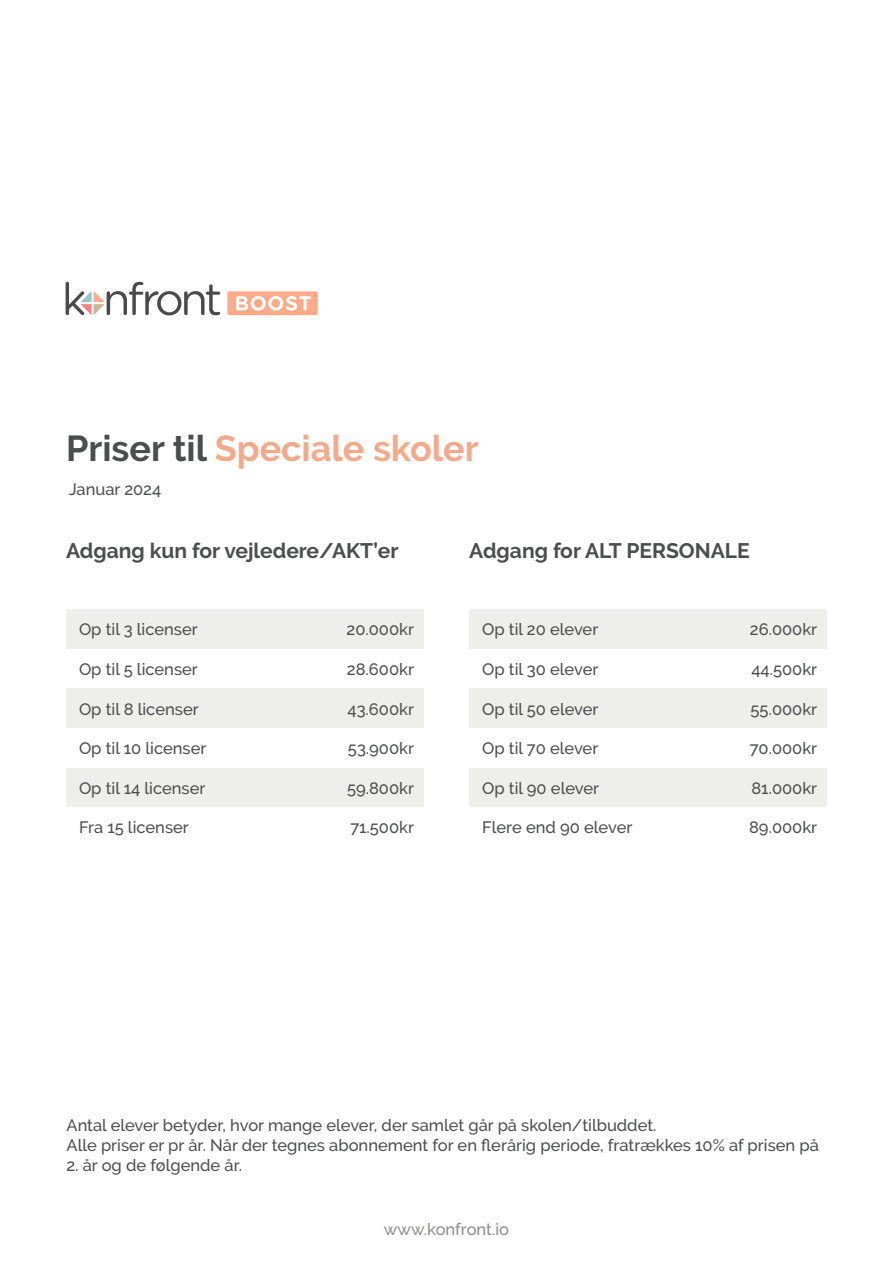
<style>
.page{position:relative;width:893px;height:1263px;background:#fff}
.page>*{position:absolute;margin:0;border:0;box-sizing:border-box;transform-origin:0 0}
.t1{font:700 36px "Raleway";color:#f3aa8b}
.t2{font:700 21px "Raleway";color:#4c4d4d}
.t3{font:500 16.5px/19.8px "Raleway";color:#4c4d4d}
.t4{font:500 16.5px "Raleway";color:#8c8c8b}
.s1{color:#4c4d4d}
</style>
<div class="page">
<div style="left:66px;top:609px;width:358px;height:40px;background:#eeeeea"></div>
<div style="left:66px;top:689px;width:358px;height:39px;background:#eeeeea"></div>
<div style="left:66px;top:768px;width:358px;height:40px;background:#eeeeea"></div>
<div style="left:469px;top:609px;width:358px;height:40px;background:#eeeeea"></div>
<div style="left:469px;top:689px;width:358px;height:39px;background:#eeeeea"></div>
<div style="left:469px;top:768px;width:358px;height:40px;background:#eeeeea"></div>
<svg style="left:66px;top:282px;width:154px;height:33px"></svg>
<div style="left:227px;top:291px;width:91px;height:24px;background:#ffab8a;border-radius:2px"></div>
<svg style="left:236px;top:296px;width:75px;height:15px"></svg>
<h1 class="t1" style="left:66px;top:427px;width:414px"><span class="s1">Priser til</span> Speciale skoler</h1>
<p class="t3" style="left:69px;top:479px;width:94px">Januar 2024</p>
<p class="t2" style="left:66px;top:538px;width:334px">Adgang kun for vejledere/AKT’er</p>
<p class="t3" style="left:79px;top:619px;width:120px">Op til 3 licenser</p>
<p class="t3" style="left:347px;top:619px;width:69px">20.000kr</p>
<p class="t3" style="left:79px;top:659px;width:120px">Op til 5 licenser</p>
<p class="t3" style="left:347px;top:659px;width:69px">28.600kr</p>
<p class="t3" style="left:79px;top:699px;width:121px">Op til 8 licenser</p>
<p class="t3" style="left:347px;top:699px;width:68px">43.600kr</p>
<p class="t3" style="left:79px;top:738px;width:129px">Op til 10 licenser</p>
<p class="t3" style="left:348px;top:738px;width:68px">53.900kr</p>
<p class="t3" style="left:79px;top:778px;width:128px">Op til 14 licenser</p>
<p class="t3" style="left:347px;top:778px;width:69px">59.800kr</p>
<p class="t3" style="left:79px;top:818px;width:111px">Fra 15 licenser</p>
<p class="t3" style="left:350px;top:818px;width:65px">71.500kr</p>
<p class="t2" style="left:469px;top:538px;width:282px">Adgang for ALT PERSONALE</p>
<p class="t3" style="left:482px;top:619px;width:118px">Op til 20 elever</p>
<p class="t3" style="left:750px;top:619px;width:69px">26.000kr</p>
<p class="t3" style="left:482px;top:659px;width:118px">Op til 30 elever</p>
<p class="t3" style="left:751px;top:659px;width:67px">44.500kr</p>
<p class="t3" style="left:482px;top:699px;width:118px">Op til 50 elever</p>
<p class="t3" style="left:751px;top:699px;width:68px">55.000kr</p>
<p class="t3" style="left:482px;top:738px;width:118px">Op til 70 elever</p>
<p class="t3" style="left:750px;top:738px;width:69px">70.000kr</p>
<p class="t3" style="left:482px;top:778px;width:119px">Op til 90 elever</p>
<p class="t3" style="left:751px;top:778px;width:67px">81.000kr</p>
<p class="t3" style="left:482px;top:818px;width:152px">Flere end 90 elever</p>
<p class="t3" style="left:749px;top:818px;width:70px">89.000kr</p>
<p class="t3" style="left:66px;top:1115px;width:754px">Antal elever betyder, hvor mange elever, der samlet går på skolen/tilbuddet.<br>Alle priser er pr år. Når der tegnes abonnement for en flerårig periode, fratrækkes 10% af prisen på</p>
<p class="t3" style="left:66px;top:1155px;width:177px">2. år og de følgende år.</p>
<p class="t4" style="left:384px;top:1219px;width:127px">www.konfront.io</p>
</div>
